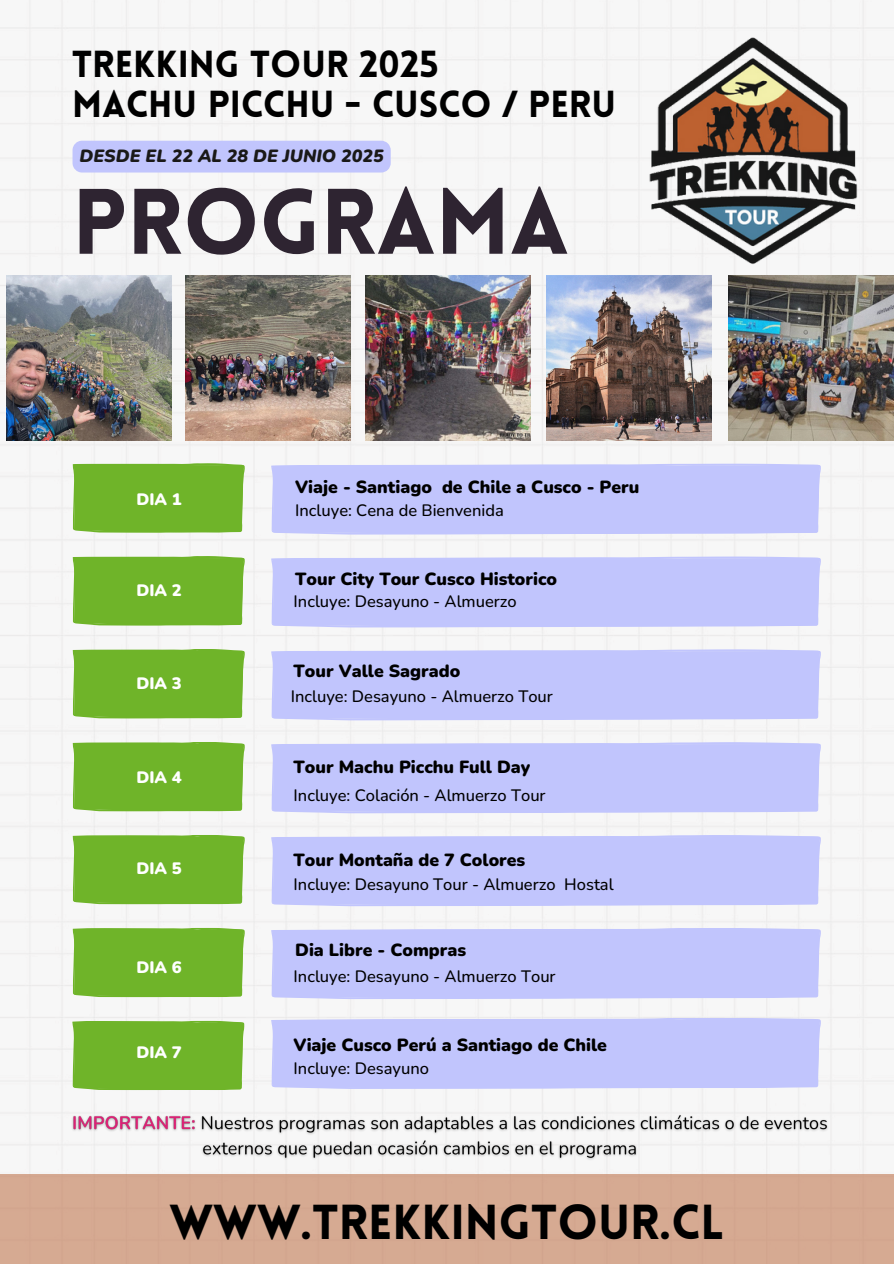
<style>
.page{position:relative;width:894px;height:1264px;background:#fff}
.page>*{position:absolute;margin:0;border:0;box-sizing:border-box;transform-origin:0 0}
.t1{font:900 90.75px "Lovelo";color:#2e2431}
.t2{font:900 48px "Lovelo";color:#000}
.t3{font:900 36.75px/40.5px "Lovelo";color:#000}
.t4{font:italic 900 17.7px "Nunito";color:#1a1918}
.t5{font:900 17.55px "Nunito";color:#000}
.t6{font:500 16.5px "Nunito";color:#000}
.t7{font:900 16.5px "Nunito";color:#fff}
</style>
<div class="page">
<img style="left:0;top:0;width:893px;height:1174px">
<div style="left:72px;top:463px;width:173px;height:70px;background:#6fb429"></div>
<div style="left:72px;top:556px;width:173px;height:69px;background:#6fb429"></div>
<div style="left:72px;top:649px;width:173px;height:69px;background:#6fb429"></div>
<div style="left:271px;top:649px;width:549px;height:71px;background:#c1c5fd"></div>
<div style="left:72px;top:741px;width:173px;height:70px;background:#6fb429"></div>
<div style="left:271px;top:742px;width:549px;height:71px;background:#c1c5fd"></div>
<div style="left:72px;top:834px;width:173px;height:70px;background:#6fb429"></div>
<div style="left:271px;top:835px;width:549px;height:71px;background:#c1c5fd"></div>
<div style="left:72px;top:927px;width:173px;height:70px;background:#6fb429"></div>
<div style="left:271px;top:927px;width:549px;height:72px;background:#c1c5fd"></div>
<div style="left:271px;top:463px;width:549px;height:71px;background:#c1c5fd"></div>
<div style="left:271px;top:556px;width:549px;height:71px;background:#c1c5fd"></div>
<img style="left:614px;top:10px;width:278px;height:286px">
<img style="left:7px;top:275px;width:165px;height:165px">
<img style="left:185px;top:275px;width:165px;height:165px">
<img style="left:365px;top:275px;width:165px;height:165px">
<img style="left:546px;top:275px;width:165px;height:165px">
<img style="left:728px;top:275px;width:165px;height:165px">
<div style="left:0;top:1174px;width:893px;height:89px;background:#d6aa92"></div>
<div style="left:72px;top:141px;width:318px;height:31px;background:#c1c5fd"></div>
<img style="left:67px;top:1109px;width:771px;height:55px">
<div style="left:72px;top:1020px;width:172px;height:70px;background:#6fb429"></div>
<div style="left:271px;top:1017px;width:549px;height:72px;background:#c1c5fd"></div>
<p class="t3" style="left:72px;top:47px;width:545px">TREKKING TOUR 2025<br>MACHU PICCHU - CUSCO / PERU</p>
<p class="t4" style="left:80px;top:144px;width:305px">DESDE EL 22 AL 28 DE JUNIO 2025</p>
<h3 class="t1" style="left:72px;top:186px;width:498px">PROGRAMA</h3>
<p class="t7" style="left:136px;top:488px;width:47px">DIA 1</p>
<p class="t7" style="left:136px;top:579px;width:47px">DIA 2</p>
<p class="t7" style="left:136px;top:672px;width:47px">DIA 3</p>
<p class="t7" style="left:136px;top:765px;width:47px">DIA 4</p>
<p class="t7" style="left:136px;top:857px;width:47px">DIA 5</p>
<h4 class="t7" style="left:136px;top:956px;width:47px">DIA 6</h4>
<p class="t5" style="left:295px;top:475px;width:345px">Viaje - Santiago de Chile a Cusco - Peru</p>
<p class="t6" style="left:295px;top:499px;width:210px">Incluye: Cena de Bienvenida</p>
<h5 class="t5" style="left:295px;top:567px;width:263px">Tour City Tour Cusco Historico</h5>
<h4 class="t6" style="left:293px;top:590px;width:225px">Incluye: Desayuno - Almuerzo</h4>
<p class="t5" style="left:293px;top:659px;width:168px">Tour Valle Sagrado</p>
<h5 class="t6" style="left:291px;top:685px;width:263px">Incluye: Desayuno - Almuerzo Tour</h5>
<h4 class="t5" style="left:293px;top:755px;width:238px">Tour Machu Picchu Full Day</h4>
<p class="t6" style="left:293px;top:784px;width:253px">Incluye: Colación - Almuerzo Tour</p>
<h5 class="t5" style="left:293px;top:847px;width:233px">Tour Montaña de 7 Colores</h5>
<h4 class="t6" style="left:293px;top:873px;width:321px">Incluye: Desayuno Tour - Almuerzo Hostal</h4>
<h4 class="t5" style="left:295px;top:938px;width:172px">Dia Libre - Compras</h4>
<p class="t6" style="left:293px;top:965px;width:263px">Incluye: Desayuno - Almuerzo Tour</p>
<h5 class="t7" style="left:136px;top:1041px;width:47px">DIA 7</h5>
<h4 class="t5" style="left:293px;top:1033px;width:315px">Viaje Cusco Perú a Santiago de Chile</h4>
<h5 class="t6" style="left:293px;top:1057px;width:137px">Incluye: Desayuno</h5>
<h5 class="t2" style="left:169px;top:1203px;width:555px">WWW.TREKKINGTOUR.CL</h5>
</div>
